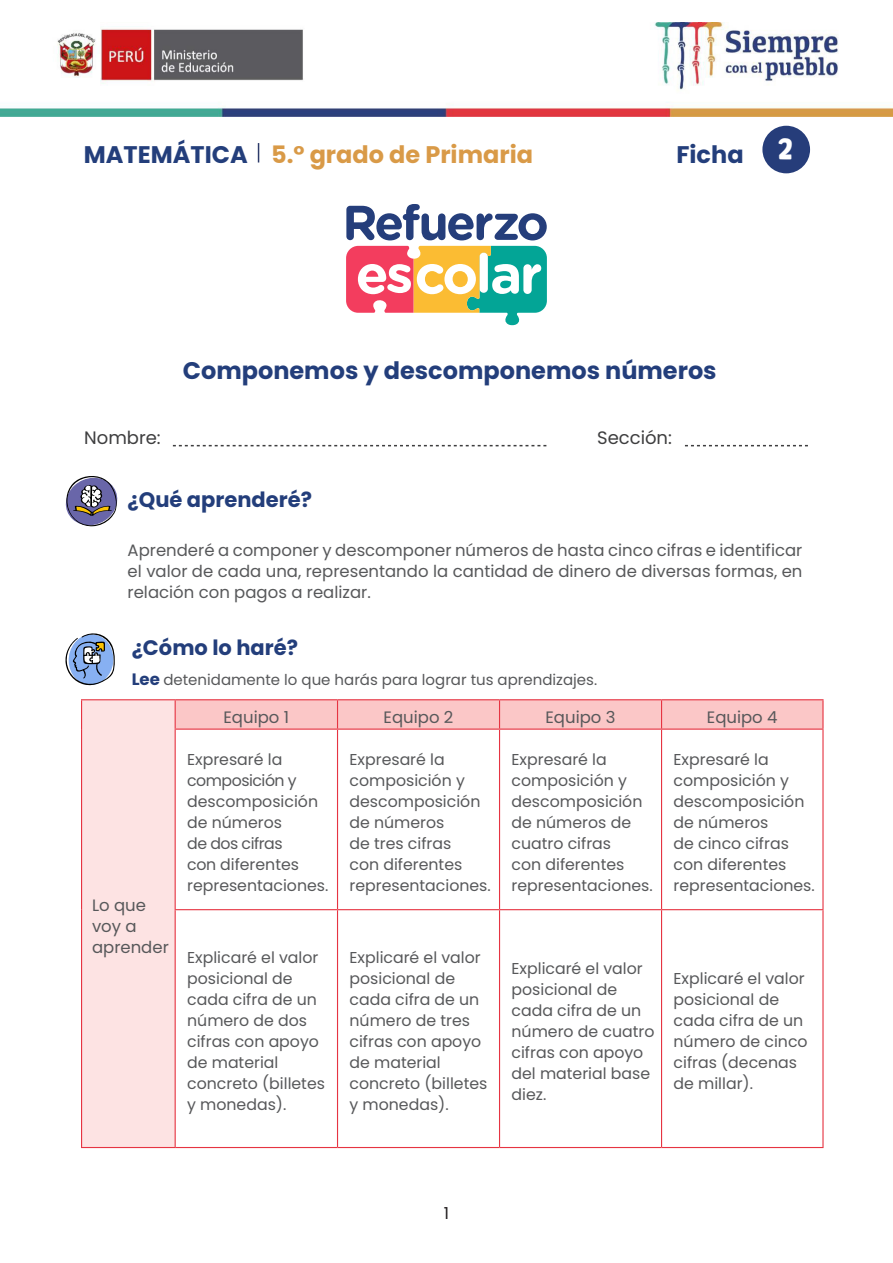
<style>
.page{position:relative;width:893px;height:1263px;background:#fff}
.page>*{position:absolute;margin:0;border:0;box-sizing:border-box;transform-origin:0 0}
.Cuerpo_de_texto_alin{font:30px "Gumbo DEMO";color:#fff}
.Cuerpo_de_texto_alin-2{font:700 24px "Poppins";color:#233e7b}
.Cuerpo_de_texto_alin-3{font:700 24px "Poppins";color:#d99a47}
.Cuerpo_de_texto_alin-4{font:700 21px "Poppins";color:#233e7b}
.Cuerpo_de_texto_alin-5{font:18px "Poppins";color:#3e3e3f}
.Cuerpo_de_texto_alin-6{font:16.5px/21px "Poppins";color:#57585a;text-align:justify}
.t1{font:16.5px "Poppins";color:#231f20}
.Cuerpo_de_texto_alin-7{font:15.75px/21px "Poppins";color:#57585a}
.Cuerpo_de_texto_alin-8{font:15px "Poppins";color:#57585a}
.s1{font-weight:700;font-size:16.5px;color:#233e7b}
</style>
<div class="page">
<img style="left:0;top:22px;width:893px;height:94px">
<div style="left:762px;top:126px;width:48px;height:47px;background:#263d7a;border-radius:50%"></div>
<svg style="left:258px;top:143px;width:1px;height:20px"></svg>
<svg style="left:346px;top:204px;width:201px;height:36px"></svg>
<svg style="left:346px;top:246px;width:201px;height:79px"></svg>
<svg style="left:173px;top:445px;width:373px;height:1px"></svg>
<svg style="left:685px;top:445px;width:123px;height:1px"></svg>
<svg style="left:65px;top:476px;width:53px;height:51px"></svg>
<div style="left:82px;top:700px;width:93px;height:447px;background:#fde3e3"></div>
<hr style="left:81px;top:1147px;width:94px;height:1px;background:#e63442">
<hr style="left:175px;top:699px;width:162px;height:1px;background:#e63442">
<hr style="left:338px;top:699px;width:162px;height:1px;background:#e63442">
<hr style="left:500px;top:699px;width:162px;height:1px;background:#e63442">
<hr style="left:662px;top:699px;width:162px;height:1px;background:#e63442">
<hr style="left:822px;top:700px;width:2px;height:28px;background:#e63442">
<hr style="left:175px;top:728px;width:162px;height:2px;background:#e63442">
<hr style="left:338px;top:728px;width:162px;height:2px;background:#e63442">
<hr style="left:337px;top:730px;width:1px;height:179px;background:#e63442">
<hr style="left:500px;top:728px;width:162px;height:2px;background:#e63442">
<hr style="left:499px;top:730px;width:1px;height:179px;background:#e63442">
<hr style="left:662px;top:728px;width:162px;height:2px;background:#e63442">
<hr style="left:661px;top:730px;width:1px;height:179px;background:#e63442">
<hr style="left:822px;top:730px;width:2px;height:179px;background:#e63442">
<hr style="left:175px;top:909px;width:162px;height:1px;background:#e63442">
<hr style="left:338px;top:909px;width:162px;height:1px;background:#e63442">
<hr style="left:337px;top:910px;width:1px;height:237px;background:#e63442">
<hr style="left:500px;top:909px;width:162px;height:1px;background:#e63442">
<hr style="left:499px;top:910px;width:1px;height:237px;background:#e63442">
<hr style="left:662px;top:909px;width:162px;height:1px;background:#e63442">
<hr style="left:661px;top:910px;width:1px;height:237px;background:#e63442">
<hr style="left:822px;top:910px;width:2px;height:237px;background:#e63442">
<hr style="left:175px;top:1147px;width:162px;height:1px;background:#e63442">
<hr style="left:338px;top:1147px;width:162px;height:1px;background:#e63442">
<hr style="left:500px;top:1147px;width:162px;height:1px;background:#e63442">
<hr style="left:662px;top:1147px;width:162px;height:1px;background:#e63442">
<svg style="left:81px;top:700px;width:1px;height:29px"></svg>
<hr style="left:81px;top:729px;width:1px;height:181px;background:#e63442">
<hr style="left:81px;top:910px;width:1px;height:237px;background:#e63442">
<hr style="left:81px;top:699px;width:94px;height:1px;background:#e63442">
<svg style="left:175px;top:700px;width:648px;height:29px;background:#fac1c1"></svg>
<hr style="left:175px;top:730px;width:1px;height:179px;background:#e63442">
<hr style="left:175px;top:910px;width:1px;height:237px;background:#e63442">
<svg style="left:65px;top:633px;width:50px;height:53px"></svg>
<p class="Cuerpo_de_texto_alin-3" style="left:271px;top:141px;width:263px">5.° grado de Primaria</p>
<p class="Cuerpo_de_texto_alin" style="left:778px;top:132px;width:16px">2</p>
<p class="Cuerpo_de_texto_alin-2" style="left:84px;top:141px;width:165px">MATEMÁTICA</p>
<p class="Cuerpo_de_texto_alin-2" style="left:676px;top:141px;width:69px">Ficha</p>
<p class="Cuerpo_de_texto_alin-2" style="left:183px;top:356px;width:535px">Componemos y descomponemos números</p>
<p class="Cuerpo_de_texto_alin-5" style="left:84px;top:427px;width:78px">Nombre:</p>
<p class="Cuerpo_de_texto_alin-5" style="left:597px;top:427px;width:76px">Sección:</p>
<p class="Cuerpo_de_texto_alin-4" style="left:128px;top:487px;width:186px">¿Qué aprenderé?</p>
<p class="Cuerpo_de_texto_alin-6" style="left:128px;top:539px;width:676px">Aprenderé a componer y descomponer números de hasta cinco cifras e identificar el valor de cada una, representando la cantidad de dinero de diversas formas, en relación con pagos a realizar.</p>
<p class="Cuerpo_de_texto_alin-4" style="left:132px;top:636px;width:168px">¿Cómo lo haré?</p>
<p class="Cuerpo_de_texto_alin-8" style="left:132px;top:671px;width:467px"><span class="s1">Lee</span> detenidamente lo que harás para lograr tus aprendizajes.</p>
<p class="Cuerpo_de_texto_alin-6" style="left:92px;top:895px;width:78px;text-align:left">Lo que voy a aprender</p>
<p class="Cuerpo_de_texto_alin-6" style="left:224px;top:707px;width:67px">Equipo 1</p>
<p class="Cuerpo_de_texto_alin-6" style="left:384px;top:707px;width:71px">Equipo 2</p>
<p class="Cuerpo_de_texto_alin-6" style="left:545px;top:707px;width:72px">Equipo 3</p>
<p class="Cuerpo_de_texto_alin-6" style="left:707px;top:707px;width:72px">Equipo 4</p>
<p class="Cuerpo_de_texto_alin-7" style="left:187px;top:749px;width:143px">Expresaré la composición y descomposición de números<br>de dos cifras<br>con diferentes representaciones.</p>
<p class="Cuerpo_de_texto_alin-7" style="left:350px;top:749px;width:143px">Expresaré la composición y descomposición de números<br>de tres cifras<br>con diferentes representaciones.</p>
<p class="Cuerpo_de_texto_alin-7" style="left:512px;top:749px;width:143px">Expresaré la composición y descomposición de números de cuatro cifras<br>con diferentes representaciones.</p>
<p class="Cuerpo_de_texto_alin-7" style="left:674px;top:749px;width:143px">Expresaré la composición y descomposición de números<br>de cinco cifras con diferentes representaciones.</p>
<p class="Cuerpo_de_texto_alin-7" style="left:187px;top:947px;width:139px">Explicaré el valor posicional de cada cifra de un número de dos cifras con apoyo de material concreto (billetes y monedas).</p>
<p class="Cuerpo_de_texto_alin-7" style="left:350px;top:947px;width:139px">Explicaré el valor posicional de cada cifra de un número de tres cifras con apoyo de material concreto (billetes y monedas).</p>
<p class="Cuerpo_de_texto_alin-7" style="left:512px;top:958px;width:144px">Explicaré el valor posicional de cada cifra de un número de cuatro cifras con apoyo del material base diez.</p>
<p class="Cuerpo_de_texto_alin-7" style="left:674px;top:968px;width:136px">Explicaré el valor posicional de cada cifra de un número de cinco cifras (decenas de millar).</p>
<p class="t1" style="left:444px;top:1203px;width:7px">1</p>
</div>
